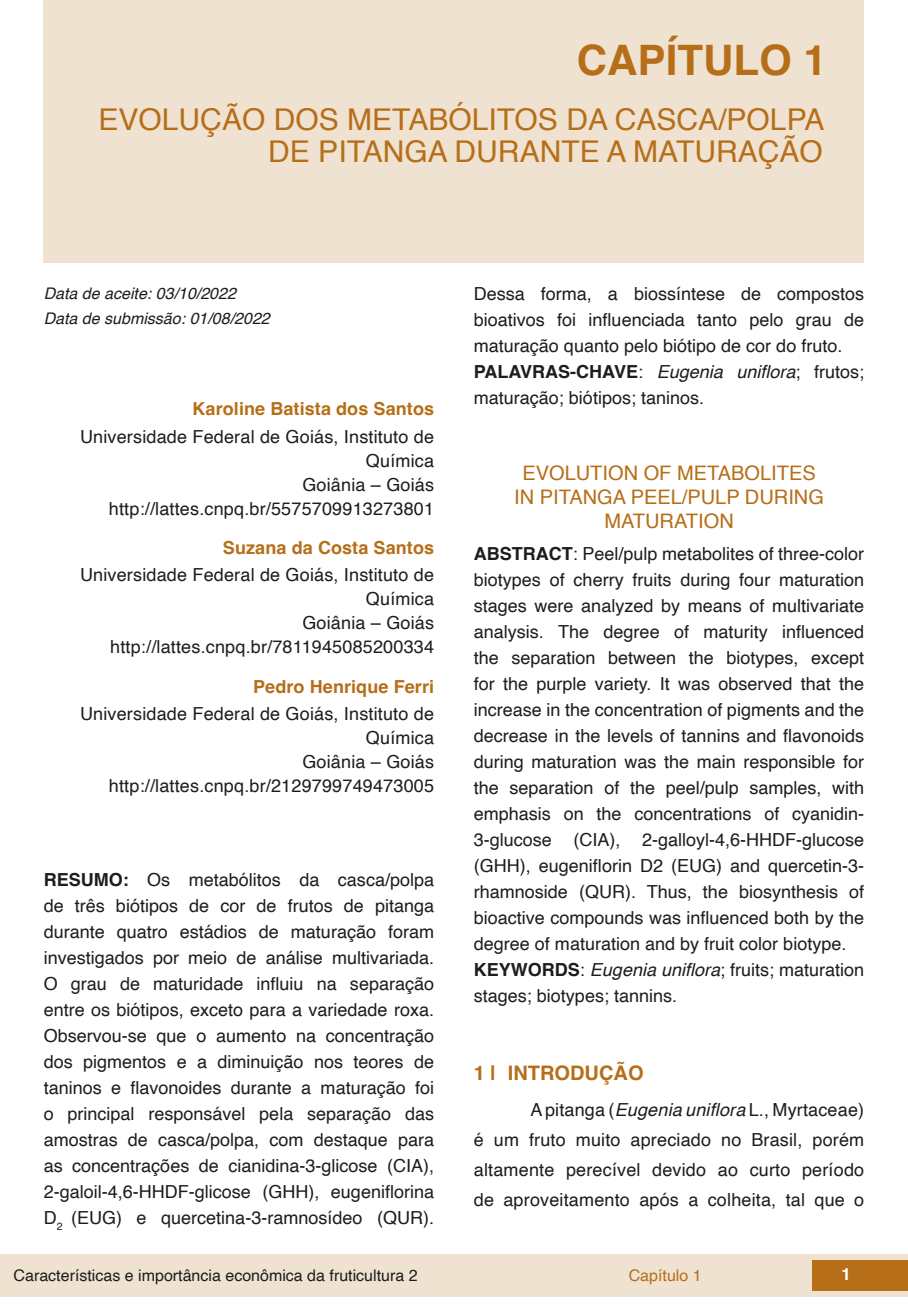
<style>
.page{position:relative;width:908px;height:1304px;background:#fff}
.page>*{position:absolute;margin:0;border:0;box-sizing:border-box;transform-origin:0 0}
.t1{font:700 42px "Helvetica";color:#b66e19}
.t2{font:30px/32px "Helvetica";color:#b66e19;text-align:right}
.t3{font:20px/24px "Helvetica";color:#b66e19;text-align:center}
.t4{font:700 20px "Helvetica";color:#b66e19}
.t5{font:18px/26px "Helvetica";color:#1d1d1b;text-align:right}
.t6{font:700 18px "Helvetica";letter-spacing:.005em;color:#b66e19}
.t7{font:700 16.8px "Helvetica";color:#fff}
.t8{font:16px "Helvetica";color:#1d1d1b}
.t9{font:italic 16px "Helvetica";color:#1d1d1b}
.t10{font:16px "Helvetica";color:#b66e19}
.s1{font-weight:700}
.s2{font-style:italic}
</style>
<div class="page">
<div style="left:0;top:1254px;width:906px;height:43px;background:#f0e2d1"></div>
<div style="left:812px;top:1261px;width:95px;height:30px;background:#b66e19"></div>
<div style="left:44px;top:0;width:819px;height:263px;background:#f0e2d1"></div>
<h1 class="t1" style="left:576px;top:35px;width:251px">CAPÍTULO 1</h1>
<h2 class="t2" style="left:98px;top:104px;width:727px">EVOLUÇÃO DOS METABÓLITOS DA CASCA/POLPA<br>DE PITANGA DURANTE A MATURAÇÃO</h2>
<p class="t9" style="left:44px;top:280px;width:194px">Data de aceite: 03/10/2022</p>
<p class="t9" style="left:44px;top:306px;width:227px">Data de submissão: 01/08/2022</p>
<p class="t6" style="left:192px;top:398px;width:243px">Karoline Batista dos Santos</p>
<p class="t5" style="left:80px;top:425px;width:355px;line-height:24px">Universidade Federal de Goiás, Instituto de<br>Química<br>Goiânia – Goiás http://lattes.cnpq.br/5575709913273801</p>
<p class="t6" style="left:223px;top:537px;width:212px">Suzana da Costa Santos</p>
<p class="t5" style="left:80px;top:564px;width:355px;line-height:24px">Universidade Federal de Goiás, Instituto de<br>Química<br>Goiânia – Goiás http://lattes.cnpq.br/7811945085200334</p>
<p class="t6" style="left:253px;top:675px;width:182px">Pedro Henrique Ferri</p>
<p class="t5" style="left:80px;top:702px;width:355px;line-height:24px">Universidade Federal de Goiás, Instituto de<br>Química<br>Goiânia – Goiás http://lattes.cnpq.br/2129799749473005</p>
<p class="t5" style="left:44px;top:867px;width:392px;text-align:justify"><span class="s1">RESUMO:</span> Os metabólitos da casca/polpa de três biótipos de cor de frutos de pitanga durante quatro estádios de maturação foram investigados por meio de análise multivariada.<br>O grau de maturidade influiu na separação entre os biótipos, exceto para a variedade roxa.<br>Observou-se que o aumento na concentração dos pigmentos e a diminuição nos teores de taninos e flavonoides durante a maturação foi o principal responsável pela separação das amostras de casca/polpa, com destaque para as concentrações de cianidina-3-glicose (CIA), 2-galoil-4,6-HHDF-glicose (GHH), eugeniflorina D<sub>2</sub> (EUG) e quercetina-3-ramnosídeo (QUR).</p>
<p class="t5" style="left:473px;top:281px;width:392px;text-align:left">Dessa forma, a biossíntese de compostos bioativos foi influenciada tanto pelo grau de maturação quanto pelo biótipo de cor do fruto.<br><span class="s1">PALAVRAS-CHAVE</span>: <span class="s2">Eugenia uniflora</span>; frutos; maturação; biótipos; taninos.</p>
<p class="t3" style="left:514px;top:462px;width:311px">EVOLUTION OF METABOLITES<br>IN PITANGA PEEL/PULP DURING<br>MATURATION</p>
<p class="t5" style="left:473px;top:541px;width:392px;text-align:left"><span class="s1">ABSTRACT</span>: Peel/pulp metabolites of three-color biotypes of cherry fruits during four maturation stages were analyzed by means of multivariate analysis. The degree of maturity influenced the separation between the biotypes, except for the purple variety. It was observed that the increase in the concentration of pigments and the decrease in the levels of tannins and flavonoids during maturation was the main responsible for the separation of the peel/pulp samples, with emphasis on the concentrations of cyanidin-3-glucose (CIA), 2-galloyl-4,6-HHDF-glucose (GHH), eugeniflorin D2 (EUG) and quercetin-3- rhamnoside (QUR). Thus, the biosynthesis of bioactive compounds was influenced both by the degree of maturation and by fruit color biotype.<br><span class="s1">KEYWORDS</span>: <span class="s2">Eugenia uniflora</span>; fruits; maturation stages; biotypes; tannins.</p>
<p class="t4" style="left:473px;top:1061px;width:171px">1 | INTRODUÇÃO</p>
<p class="t5" style="left:473px;top:1095px;width:392px;line-height:30px;text-align:justify;text-indent:57px">A pitanga (<span class="s2">Eugenia uniflora</span> L., Myrtaceae) é um fruto muito apreciado no Brasil, porém altamente perecível devido ao curto período de aproveitamento após a colheita, tal que o</p>
<p class="t8" style="left:14px;top:1263px;width:405px">Características e importância econômica da fruticultura 2</p>
<p class="t10" style="left:628px;top:1263px;width:74px">Capítulo 1</p>
<p class="t7" style="left:841px;top:1264px;width:11px">1</p>
</div>
